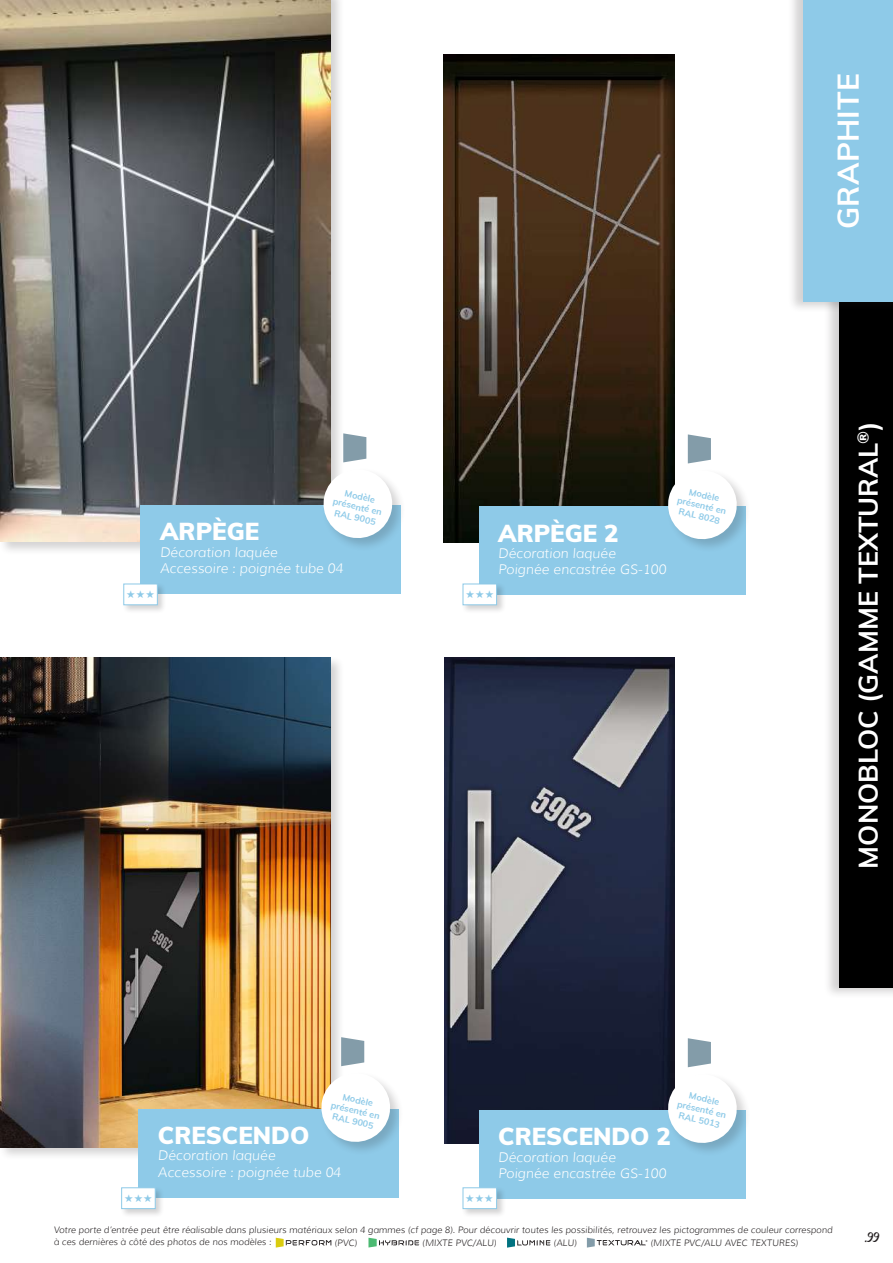
<style>
.page{position:relative;width:893px;height:1263px;background:#fff}
.page>*{position:absolute;margin:0;border:0;box-sizing:border-box;transform-origin:0 0}
.t1{font:700 30px "Muli";letter-spacing:.01em;color:#fff}
.t2{font:700 27px "Muli";color:#fff}
.t3{font:900 24px "Muli";color:#fff}
.t4{font:18px "Michland";color:#231f20}
.t5{font:italic 300 13.5px/16.2px "Muli";color:#fff}
.t6{font:10.5px "DejaVu Sans";color:#8ecae8}
.t7{font:italic 300 9px/12px "Muli";color:#231f20}
.t8{font:700 9px/10.8px "Muli";color:#8ecae8;text-align:center}
</style>
<div class="page">
<svg style="left:368px;top:1238px;width:51px;height:9px"></svg>
<svg style="left:507px;top:1237px;width:43px;height:10px"></svg>
<svg style="left:587px;top:1238px;width:60px;height:9px"></svg>
<svg style="left:276px;top:1238px;width:55px;height:9px"></svg>
<div style="left:823px;top:107px;width:70px;height:892px;background:#231f20;opacity:.2"></div>
<div style="left:839px;top:113px;width:54px;height:875px;background:#000"></div>
<div style="left:787px;top:0;width:106px;height:313px;background:#231f20;opacity:.2"></div>
<div style="left:803px;top:0;width:90px;height:302px;background:#8ecae8"></div>
<img style="left:445px;top:658px;width:229px;height:486px">
<div style="left:0;top:655px;width:344px;height:506px;background:#231f20;opacity:.2"></div>
<img style="left:0;top:658px;width:330px;height:489px">
<img style="left:444px;top:54px;width:231px;height:488px">
<div style="left:0;top:0;width:344px;height:555px;background:#231f20;opacity:.2"></div>
<img style="left:0;top:0;width:330px;height:541px">
<div style="left:479px;top:506px;width:266px;height:88px;background:#8ecae8"></div>
<div style="left:666px;top:468px;width:85px;height:85px;background:#231f20;opacity:.2"></div>
<div style="left:462px;top:583px;width:44px;height:31px;background:#231f20;opacity:.2"></div>
<div style="left:463px;top:584px;width:34px;height:21px;background:#fff;border:1px solid #8ecae8"></div>
<svg style="left:665px;top:434px;width:75px;height:108px"></svg>
<div style="left:141px;top:505px;width:260px;height:89px;background:#8ecae8"></div>
<div style="left:321px;top:467px;width:85px;height:85px;background:#231f20;opacity:.2"></div>
<div style="left:122px;top:583px;width:45px;height:31px;background:#231f20;opacity:.2"></div>
<div style="left:123px;top:584px;width:35px;height:21px;background:#fff;border:1px solid #8ecae8"></div>
<svg style="left:320px;top:433px;width:76px;height:108px"></svg>
<div style="left:479px;top:1110px;width:266px;height:88px;background:#8ecae8"></div>
<div style="left:666px;top:1072px;width:85px;height:85px;background:#231f20;opacity:.2"></div>
<div style="left:462px;top:1186px;width:44px;height:32px;background:#231f20;opacity:.2"></div>
<div style="left:463px;top:1187px;width:34px;height:22px;background:#fff;border:1px solid #8ecae8"></div>
<svg style="left:665px;top:1038px;width:75px;height:108px"></svg>
<div style="left:138px;top:1109px;width:261px;height:89px;background:#8ecae8"></div>
<div style="left:319px;top:1071px;width:85px;height:85px;background:#231f20;opacity:.2"></div>
<div style="left:120px;top:1186px;width:44px;height:32px;background:#231f20;opacity:.2"></div>
<div style="left:121px;top:1187px;width:35px;height:22px;background:#fff;border:1px solid #8ecae8"></div>
<svg style="left:318px;top:1037px;width:75px;height:108px"></svg>
<p class="t8" style="left:337px;top:485px;width:51px;rotate:13deg">Modèle présenté en<br>RAL 9005</p>
<p class="t8" style="left:681px;top:484px;width:51px;rotate:13deg">Modèle présenté en<br>RAL 8028</p>
<h3 class="t3" style="left:160px;top:514px;width:101px">ARPÈGE</h3>
<h3 class="t5" style="left:160px;top:544px;width:185px">Décoration laquée<br>Accessoire : poignée tube 04</h3>
<h3 class="t3" style="left:498px;top:515px;width:122px">ARPÈGE 2</h3>
<h3 class="t5" style="left:498px;top:545px;width:169px">Décoration laquée<br>Poignée encastrée GS-100</h3>
<p class="t6" style="left:126px;top:585px;width:30px">★ ★ ★</p>
<p class="t6" style="left:465px;top:585px;width:30px">★ ★ ★</p>
<p class="t8" style="left:335px;top:1089px;width:51px;rotate:13deg">Modèle présenté en<br>RAL 9005</p>
<p class="t8" style="left:681px;top:1087px;width:51px;rotate:13deg">Modèle présenté en<br>RAL 5013</p>
<h3 class="t3" style="left:158px;top:1118px;width:153px">CRESCENDO</h3>
<h3 class="t5" style="left:158px;top:1147px;width:185px">Décoration laquée<br>Accessoire : poignée tube 04</h3>
<h3 class="t3" style="left:498px;top:1119px;width:174px">CRESCENDO 2</h3>
<h3 class="t5" style="left:498px;top:1149px;width:169px">Décoration laquée<br>Poignée encastrée GS-100</h3>
<p class="t6" style="left:124px;top:1189px;width:30px">★ ★ ★</p>
<p class="t6" style="left:465px;top:1189px;width:30px">★ ★ ★</p>
<h1 class="t1" style="left:826px;top:229px;width:158px;rotate:-90deg">GRAPHITE</h1>
<h2 class="t2" style="left:848px;top:868px;width:449px;rotate:-90deg">MONOBLOC (GAMME TEXTURAL<sup>®</sup>)</h2>
<p class="t7" style="left:54px;top:1224px;width:780px">Votre porte d’entrée peut être réalisable dans plusieurs matériaux selon 4 gammes (cf page 8). Pour découvrir toutes les possibilités, retrouvez les pictogrammes de couleur correspond à ces dernières à côté des photos de nos modèles :</p>
<p class="t7" style="left:334px;top:1237px;width:24px">(PVC)</p>
<p class="t7" style="left:422px;top:1237px;width:76px">(MIXTE PVC/ALU)</p>
<p class="t7" style="left:554px;top:1237px;width:25px">(ALU)</p>
<p class="t7" style="left:650px;top:1236px;width:149px">(MIXTE PVC/ALU AVEC TEXTURES)</p>
<h3 class="t4" style="left:864px;top:1229px;width:16px">.99</h3>
</div>
